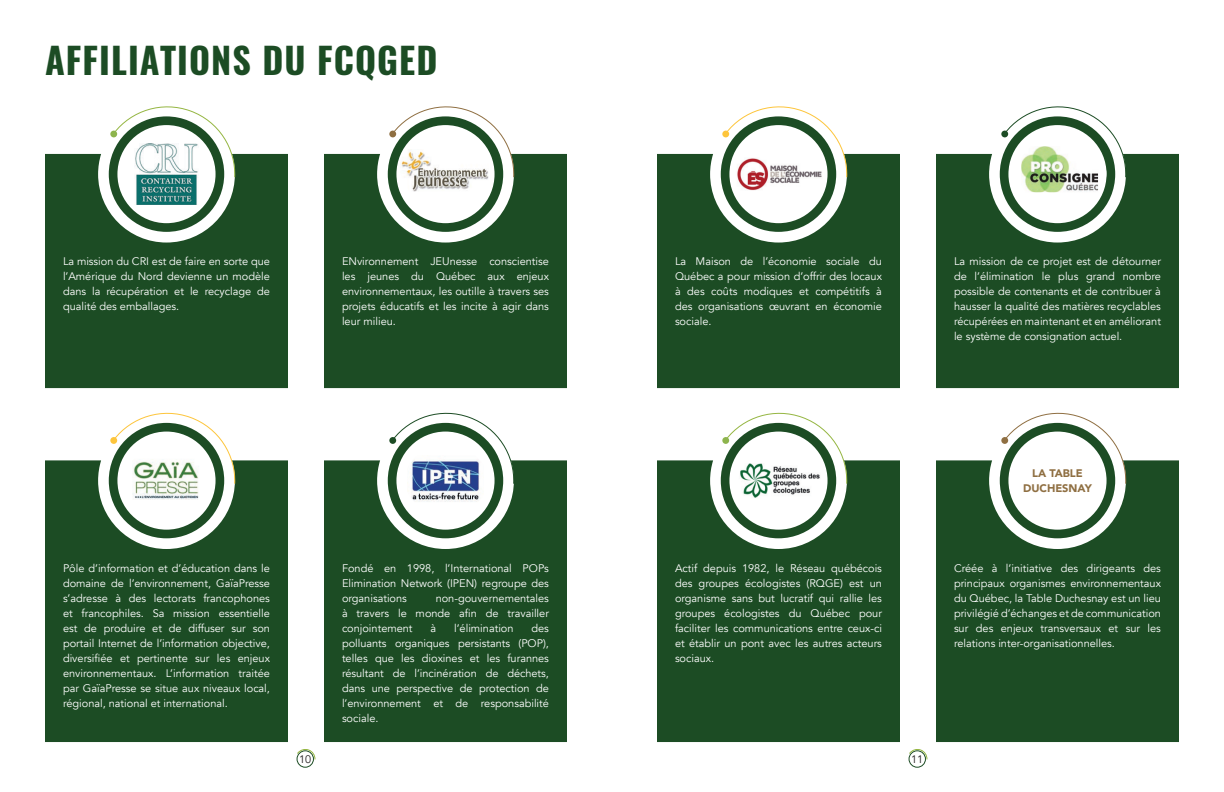
<style>
.page{position:relative;width:1224px;height:792px;background:#fff}
.page>*{position:absolute;margin:0;border:0;box-sizing:border-box;transform-origin:0 0}
.t1{font:700 36px "Oswald";letter-spacing:.03em;color:#1c4c24}
.t2{font:11px/15px "Avenir";color:#fff;text-align:justify}
.t3{font:900 11px/15px "Avenir";color:#8f6f42;text-align:center}
.t4{font:10.9px "Avenir";color:#231f20}
</style>
<div class="page">
<div style="left:45px;top:154px;width:243px;height:234px;background:#1c4c24"></div>
<div style="left:109px;top:116px;width:115px;height:116px;background:#1c4c24;border-radius:50%"></div>
<div style="left:117px;top:125px;width:99px;height:98px;background:#fff;border-radius:50%"></div>
<svg style="left:113px;top:106px;width:123px;height:72px"></svg>
<div style="left:110px;top:131px;width:7px;height:6px;background:#8db44d;border-radius:50%"></div>
<div style="left:324px;top:154px;width:243px;height:234px;background:#1c4c24"></div>
<div style="left:388px;top:116px;width:115px;height:116px;background:#1c4c24;border-radius:50%"></div>
<div style="left:396px;top:125px;width:99px;height:98px;background:#fff;border-radius:50%"></div>
<div style="left:389px;top:131px;width:7px;height:6px;background:#8f6f42;border-radius:50%"></div>
<div style="left:45px;top:460px;width:243px;height:282px;background:#1c4c24"></div>
<div style="left:109px;top:423px;width:115px;height:115px;background:#1c4c24;border-radius:50%"></div>
<div style="left:117px;top:432px;width:99px;height:98px;background:#fff;border-radius:50%"></div>
<svg style="left:113px;top:412px;width:123px;height:72px"></svg>
<div style="left:110px;top:437px;width:7px;height:7px;background:#fdc53b;border-radius:50%"></div>
<div style="left:324px;top:460px;width:243px;height:282px;background:#1c4c24"></div>
<div style="left:388px;top:423px;width:115px;height:115px;background:#1c4c24;border-radius:50%"></div>
<div style="left:396px;top:432px;width:99px;height:98px;background:#fff;border-radius:50%"></div>
<svg style="left:392px;top:412px;width:123px;height:72px"></svg>
<div style="left:389px;top:437px;width:7px;height:7px;background:#1c4c24;border-radius:50%"></div>
<svg style="left:392px;top:106px;width:123px;height:105px"></svg>
<img style="left:400px;top:149px;width:88px;height:42px">
<div style="left:125px;top:446px;width:83px;height:68px;background:#fff;border-radius:50%"></div>
<img style="left:132px;top:459px;width:67px;height:41px">
<div style="left:405px;top:446px;width:82px;height:69px;background:#fff;border-radius:50%"></div>
<img style="left:407px;top:455px;width:77px;height:47px">
<img style="left:130px;top:144px;width:73px;height:60px">
<div style="left:297px;top:751px;width:17px;height:16px;border:1px solid #1c4c24;border-radius:50%"></div>
<div style="left:298px;top:752px;width:14px;height:14px;background:#fff;border-radius:50%"></div>
<svg style="left:297px;top:749px;width:18px;height:11px"></svg>
<div style="left:657px;top:154px;width:243px;height:234px;background:#1c4c24"></div>
<div style="left:721px;top:116px;width:115px;height:116px;background:#1c4c24;border-radius:50%"></div>
<div style="left:729px;top:125px;width:99px;height:98px;background:#fff;border-radius:50%"></div>
<svg style="left:725px;top:106px;width:123px;height:72px"></svg>
<div style="left:722px;top:131px;width:7px;height:6px;background:#fdc53b;border-radius:50%"></div>
<div style="left:936px;top:154px;width:243px;height:234px;background:#1c4c24"></div>
<div style="left:1000px;top:116px;width:115px;height:116px;background:#1c4c24;border-radius:50%"></div>
<div style="left:1008px;top:125px;width:99px;height:98px;background:#fff;border-radius:50%"></div>
<div style="left:1001px;top:131px;width:7px;height:6px;background:#1c4c24;border-radius:50%"></div>
<div style="left:657px;top:460px;width:243px;height:282px;background:#1c4c24"></div>
<div style="left:721px;top:423px;width:115px;height:115px;background:#1c4c24;border-radius:50%"></div>
<div style="left:729px;top:432px;width:99px;height:98px;background:#fff;border-radius:50%"></div>
<svg style="left:725px;top:412px;width:123px;height:72px"></svg>
<div style="left:722px;top:437px;width:7px;height:7px;background:#8db44d;border-radius:50%"></div>
<div style="left:936px;top:460px;width:243px;height:282px;background:#1c4c24"></div>
<div style="left:1000px;top:423px;width:115px;height:115px;background:#1c4c24;border-radius:50%"></div>
<div style="left:1008px;top:432px;width:99px;height:98px;background:#fff;border-radius:50%"></div>
<svg style="left:1004px;top:412px;width:123px;height:72px"></svg>
<div style="left:1001px;top:437px;width:7px;height:7px;background:#8f6f42;border-radius:50%"></div>
<svg style="left:1004px;top:106px;width:123px;height:104px"></svg>
<img style="left:1021px;top:146px;width:77px;height:46px">
<div style="left:739px;top:446px;width:82px;height:68px;background:#fff;border-radius:50%"></div>
<img style="left:739px;top:463px;width:82px;height:35px">
<div style="left:734px;top:135px;width:92px;height:77px;background:#fff;border-radius:50%"></div>
<img style="left:734px;top:157px;width:92px;height:34px">
<div style="left:909px;top:751px;width:17px;height:16px;border:1px solid #1c4c24;border-radius:50%"></div>
<div style="left:910px;top:752px;width:14px;height:14px;background:#fff;border-radius:50%"></div>
<svg style="left:909px;top:749px;width:18px;height:11px"></svg>
<h1 class="t1" style="left:45px;top:36px;width:394px">AFFILIATIONS DU FCQGED</h1>
<p class="t2" style="left:63px;top:254px;width:209px">La mission du CRI est de faire en sorte que l’Amérique du Nord devienne un modèle dans la récupération et le recyclage de qualité des emballages.</p>
<p class="t2" style="left:342px;top:254px;width:209px">ENvironnement JEUnesse conscientise les jeunes du Québec aux enjeux environnementaux, les outille à travers ses projets éducatifs et les incite à agir dans leur milieu.</p>
<p class="t2" style="left:63px;top:561px;width:209px">Pôle d’information et d’éducation dans le domaine de l’environnement, GaïaPresse s’adresse à des lectorats francophones et francophiles. Sa mission essentielle est de produire et de diffuser sur son portail Internet de l’information objective, diversifiée et pertinente sur les enjeux environnementaux. L’information traitée par GaïaPresse se situe aux niveaux local, régional, national et international.</p>
<p class="t2" style="left:342px;top:561px;width:209px">Fondé en 1998, l’International POPs Elimination Network (IPEN) regroupe des organisations</p>
<p class="t2" style="left:342px;top:591px;width:209px;text-indent:94px">non-gouvernementales à travers le monde afin de travailler conjointement</p>
<p class="t2" style="left:342px;top:621px;width:209px;text-indent:190px">des polluants organiques persistants (POP), telles que les dioxines et les furannes résultant de l’incinération de déchets, dans une perspective de protection de l’environnement et de responsabilité sociale.</p>
<p class="t2" style="left:431px;top:621px;width:7px">à</p>
<p class="t2" style="left:454px;top:621px;width:61px">l’élimination</p>
<p class="t4" style="left:299px;top:753px;width:13px">10</p>
<p class="t2" style="left:675px;top:254px;width:209px">La Maison de l’économie sociale du Québec a pour mission d’offrir des locaux à des coûts modiques et compétitifs à des organisations œuvrant en économie sociale.</p>
<p class="t2" style="left:954px;top:254px;width:209px">La mission de ce projet est de détourner de l’élimination le plus grand nombre possible de contenants et de contribuer à hausser la qualité des matières recyclables récupérées en maintenant et en améliorant le système de consignation actuel.</p>
<p class="t3" style="left:1023px;top:465px;width:70px">LA TABLE<br>DUCHESNAY</p>
<p class="t2" style="left:675px;top:561px;width:209px">Actif depuis 1982, le Réseau québécois des groupes écologistes (RQGE) est un organisme sans but lucratif qui rallie les groupes écologistes du Québec pour faciliter les communications entre ceux-ci et établir un pont avec les autres acteurs sociaux.</p>
<p class="t2" style="left:954px;top:561px;width:209px">Créée à l’initiative des dirigeants des principaux organismes environnementaux du Québec, la Table Duchesnay est un lieu privilégié d’échanges et de communication sur des enjeux transversaux et sur les relations inter-organisationnelles.</p>
<p class="t4" style="left:911px;top:753px;width:13px">11</p>
</div>
